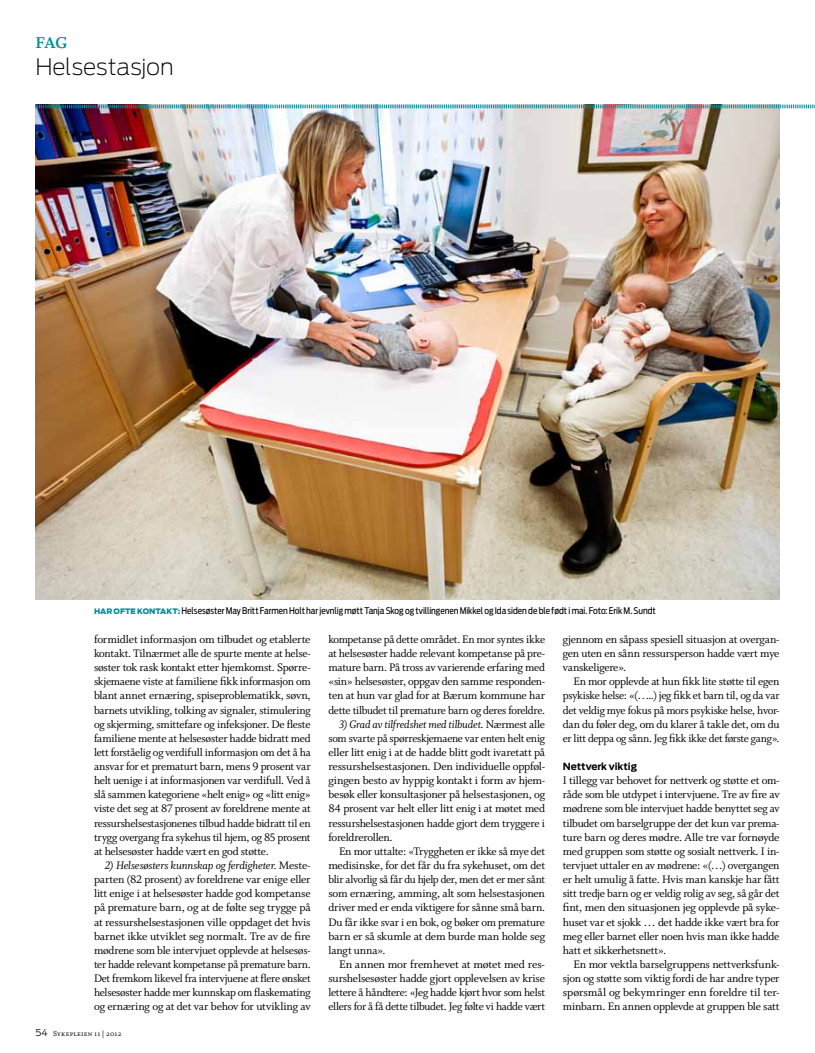
<style>
.page{position:relative;width:815px;height:1053px;background:#fff}
.page>*{position:absolute;margin:0;border:0;box-sizing:border-box;transform-origin:0 0}
.t1{font:200 22.5px "Antenna";letter-spacing:-.005em;color:#000}
.t2{font:17.5px "Whitman Bold Os F";color:#008e93}
.t3{font:12.12px/14.1px "Whitman Roman LF";letter-spacing:-.02em;color:#000;text-align:justify}
.t4{font:12.12px "Whitman Italic LF";letter-spacing:-.015em;color:#000}
.t5{font:700 9.75px "Antenna";letter-spacing:-.005em;color:#000}
.t6{font:9.12px "Antenna Cond";letter-spacing:-.005em;color:#000}
.t7{font:8.12px "Whitman Small Caps Os F";letter-spacing:.02em;color:#000}
.s1{font-family:"Antenna";font-weight:900;font-size:7.5px;color:#008e93}
.s2{font-family:"Whitman Roman LF"}
.s3{font-family:"Antenna";font-weight:300;font-size:9.38px}
</style>
<div class="page">
<img style="left:35px;top:109px;width:745px;height:491px">
<img style="left:35px;top:104px;width:780px;height:5px">
<h2 class="t2" style="left:35px;top:33px;width:33px">FAG</h2>
<h1 class="t1" style="left:35px;top:53px;width:140px">Helsestasjon</h1>
<p class="t6" style="left:94px;top:605px;width:563px"><span class="s1">HAR OFTE KONTAKT:</span> Helsesøster May Britt Farmen Holt har jevnlig møtt Tanja Skog og tvillingenen Mikkel og Ida siden de ble født i mai. Foto: Erik M. Sundt</p>
<p class="t3" style="left:94px;top:632px;width:218px">formidlet informasjon om tilbudet og etablerte kontakt. Tilnærmet alle de spurte mente at helse&shy;søster tok rask kontakt etter hjemkomst. Spørre&shy;skjemaene viste at familiene fikk informasjon om blant annet ernæring, spiseproblematikk, søvn, barnets utvikling, tolking av signaler, stimulering og skjerming, smittefare og infeksjoner. De fleste familiene mente at helsesøster hadde bidratt med lett forståelig og verdifull informasjon om det å ha ansvar for et prematurt barn, mens 9 prosent var helt uenige i at informasjonen var verdifull. Ved å slå sammen kategoriene «helt enig» og «litt enig» viste det seg at 87 prosent av foreldrene mente at ressurshelsestasjonenes tilbud hadde bidratt til en trygg overgang fra sykehus til hjem, og 85 prosent at helsesøster hadde vært en god støtte.</p>
<p class="t4" style="left:105px;top:858px;width:208px">2) Helsesøsters kunnskap og ferdigheter. <span class="s2">Meste-</span></p>
<p class="t3" style="left:94px;top:872px;width:218px">parten (82 prosent) av foreldrene var enige eller litt enige i at helsesøster hadde god kompetanse på premature barn, og at de følte seg trygge på at ressurshelsestasjonen ville oppdaget det hvis barnet ikke utviklet seg normalt. Tre av de fire mødrene som ble intervjuet opplevde at helsesøs&shy;ter hadde relevant kompetanse på premature barn.<br>Det fremkom likevel fra intervjuene at flere ønsket helsesøster hadde mer kunnskap om flaskemating og ernæring og at det var behov for utvikling av</p>
<p class="t3" style="left:328px;top:632px;width:218px">kompetanse på dette området. En mor syntes ikke at helsesøster hadde relevant kompetanse på pre&shy;mature barn. På tross av varierende erfaring med «sin» helsesøster, oppgav den samme responden&shy;ten at hun var glad for at Bærum kommune har dette tilbudet til premature barn og deres foreldre.</p>
<p class="t4" style="left:339px;top:717px;width:208px">3) Grad av tilfredshet med tilbudet<span class="s2">. Nærmest alle</span></p>
<p class="t3" style="left:328px;top:731px;width:218px">som svarte på spørreskjemaene var enten helt enig eller litt enig i at de hadde blitt godt ivaretatt på ressurshelsestasjonen. Den individuelle oppføl&shy;gingen besto av hyppig kontakt i form av hjem&shy;besøk eller konsultasjoner på helsestasjonen, og 84 prosent var helt eller litt enig i at møtet med ressurshelsestasjonen hadde gjort dem tryggere i foreldrerollen.</p>
<p class="t3" style="left:328px;top:844px;width:218px;text-indent:11px">En mor uttalte: «Tryggheten er ikke så mye det medisinske, for det får du fra sykehuset, om det blir alvorlig så får du hjelp der, men det er mer sånt som ernæring, amming, alt som helsestasjonen driver med er enda viktigere for sånne små barn.<br>Du får ikke svar i en bok, og bøker om premature barn er så skumle at dem burde man holde seg langt unna».</p>
<p class="t3" style="left:328px;top:957px;width:218px;text-indent:11px">En annen mor fremhevet at møtet med res&shy;surshelsesøster hadde gjort opplevelsen av krise lettere å håndtere: «Jeg hadde kjørt hvor som helst ellers for å få dette tilbudet. Jeg følte vi hadde vært</p>
<p class="t3" style="left:563px;top:632px;width:218px">gjennom en såpass spesiell situasjon at overgan&shy;gen uten en sånn ressursperson hadde vært mye vanskeligere».</p>
<p class="t3" style="left:563px;top:674px;width:218px;text-indent:11px">En mor opplevde at hun fikk lite støtte til egen psykiske helse: «(…..) jeg fikk et barn til, og da var det veldig mye fokus på mors psykiske helse, hvor&shy;dan du føler deg, om du klarer å takle det, om du er litt deppa og sånn. Jeg fikk ikke det første gang».</p>
<p class="t5" style="left:563px;top:760px;width:76px">Nettverk viktig</p>
<p class="t3" style="left:563px;top:773px;width:218px">I tillegg var behovet for nettverk og støtte et om&shy;råde som ble utdypet i intervjuene. Tre av fire av mødrene som ble intervjuet hadde benyttet seg av tilbudet om barselgruppe der det kun var prema&shy;ture barn og deres mødre. Alle tre var fornøyde med gruppen som støtte og sosialt nettverk. I in&shy;tervjuet uttaler en av mødrene: «(…) overgangen er helt umulig å fatte. Hvis man kanskje har fått sitt tredje barn og er veldig rolig av seg, så går det fint, men den situasjonen jeg opplevde på syke&shy;huset var et sjokk … det hadde ikke vært bra for meg eller barnet eller noen hvis man ikke hadde hatt et sikkerhetsnett».</p>
<p class="t3" style="left:563px;top:957px;width:218px;text-indent:11px">En mor vektla barselgruppens nettverksfunk&shy;sjon og støtte som viktig fordi de har andre typer spørsmål og bekymringer enn foreldre til ter&shy;minbarn. En annen opplevde at gruppen ble satt</p>
<p class="t7" style="left:35px;top:1029px;width:88px"><span class="s3">54</span> Sykepleien 11 | 2012</p>
</div>
